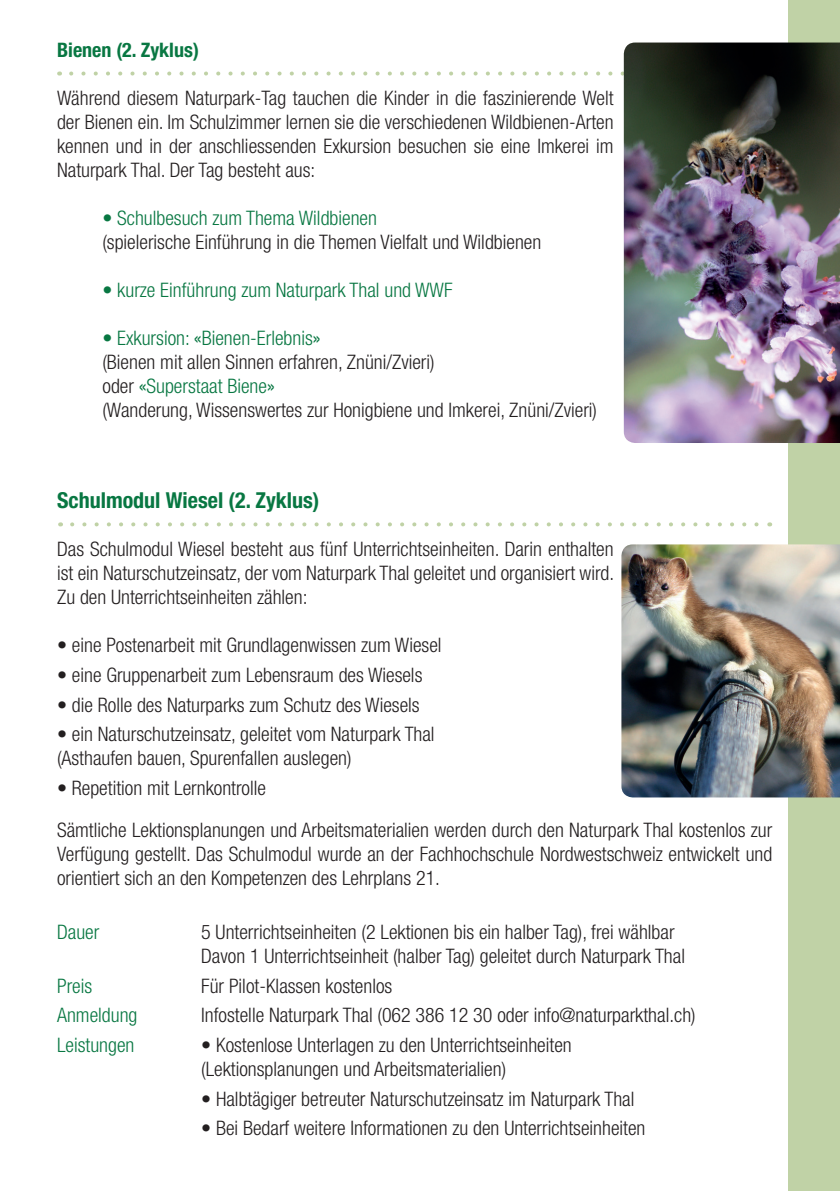
<style>
.page{position:relative;width:840px;height:1191px;background:#fff}
.page>*{position:absolute;margin:0;border:0;box-sizing:border-box;transform-origin:0 0}
.t1{font:700 condensed 22px "Helvetica Neue LT Std";color:#087742}
.t2{font:300 condensed 20px/24px "Helvetica Neue LT Std";color:#231f20}
.t3{font:300 condensed 20px "Helvetica Neue LT Std";color:#087742}
.t4{font:700 condensed 20px "Helvetica Neue LT Std";color:#087742}
.s1{font-weight:400;font-stretch:normal;color:#087742}
.s2{color:#087742}
.s3{font-weight:400;font-stretch:normal}
.s4{font-weight:400;color:#087742}
</style>
<div class="page">
<div style="left:788px;top:0;width:51px;height:1191px;background:#c0d2a6"></div>
<svg style="left:72px;top:522px;width:687px;height:4px"></svg>
<svg style="left:71px;top:72px;width:552px;height:4px"></svg>
<img style="left:623px;top:43px;width:216px;height:400px">
<img style="left:621px;top:544px;width:218px;height:253px">
<p class="t4" style="left:57px;top:38px;width:143px">Bienen (2. Zyklus)</p>
<p class="t2" style="left:57px;top:86px;width:557px;text-align:justify">Während diesem Naturpark-Tag tauchen die Kinder in die faszinierende Welt der Bienen ein. Im Schulzimmer lernen sie die verschiedenen Wildbienen-Arten kennen und in der anschliessenden Exkursion besuchen sie eine Imkerei im Naturpark Thal. Der Tag besteht aus:</p>
<p class="t2" style="left:102px;top:206px;width:440px"><span class="s1">•</span> <span class="s2">Schulbesuch zum Thema Wildbienen<br></span>(spielerische Einführung in die Themen Vielfalt und Wildbienen</p>
<p class="t3" style="left:102px;top:278px;width:351px"><span class="s3">•</span> kurze Einführung zum Naturpark Thal und WWF</p>
<p class="t2" style="left:102px;top:326px;width:495px"><span class="s1">•</span> <span class="s2">Exkursion:</span> <span class="s4">«</span><span class="s2">Bienen-Erlebnis</span><span class="s4">»<br></span>(Bienen mit allen Sinnen erfahren, Znüni/Zvieri)<br>oder <span class="s4">«</span><span class="s2">Superstaat Biene</span><span class="s4">»<br></span>(Wanderung, Wissenswertes zur Honigbiene und Imkerei, Znüni/Zvieri)</p>
<p class="t1" style="left:57px;top:487px;width:264px">Schulmodul Wiesel (2. Zyklus)</p>
<p class="t2" style="left:57px;top:537px;width:558px;text-align:justify">Das Schulmodul Wiesel besteht aus fünf Unterrichtseinheiten. Darin enthalten ist ein Naturschutzeinsatz, der vom Naturpark Thal geleitet und organisiert wird.<br>Zu den Unterrichtseinheiten zählen:</p>
<p class="t2" style="left:57px;top:633px;width:386px"><span class="s3">•</span> eine Postenarbeit mit Grundlagenwissen zum Wiesel</p>
<p class="t2" style="left:57px;top:663px;width:366px"><span class="s3">•</span> eine Gruppenarbeit zum Lebensraum des Wiesels</p>
<p class="t2" style="left:57px;top:692px;width:364px"><span class="s3">•</span> die Rolle des Naturparks zum Schutz des Wiesels</p>
<p class="t2" style="left:57px;top:722px;width:379px"><span class="s3">•</span> ein Naturschutzeinsatz, geleitet vom Naturpark Thal (Asthaufen bauen, Spurenfallen auslegen)</p>
<p class="t2" style="left:57px;top:776px;width:210px"><span class="s3">•</span> Repetition mit Lernkontrolle</p>
<p class="t2" style="left:57px;top:818px;width:716px;text-align:justify">Sämtliche Lektionsplanungen und Arbeitsmaterialien werden durch den Naturpark Thal kostenlos zur Verfügung gestellt. Das Schulmodul wurde an der Fachhochschule Nordwestschweiz entwickelt und orientiert sich an den Kompetenzen des Lehrplans 21.</p>
<p class="t3" style="left:57px;top:920px;width:44px">Dauer</p>
<p class="t2" style="left:201px;top:919px;width:485px">5 Unterrichtseinheiten (2 Lektionen bis ein halber Tag), frei wählbar<br>Davon 1 Unterrichtseinheit (halber Tag) geleitet durch Naturpark Thal</p>
<p class="t3" style="left:57px;top:974px;width:37px">Preis</p>
<p class="t2" style="left:201px;top:973px;width:192px">Für Pilot-Klassen kostenlos</p>
<p class="t3" style="left:57px;top:1003px;width:82px">Anmeldung</p>
<p class="t2" style="left:201px;top:1003px;width:495px">Infostelle Naturpark Thal (062 386 12 30 oder info@naturparkthal.ch)</p>
<p class="t3" style="left:57px;top:1033px;width:79px">Leistungen</p>
<p class="t2" style="left:201px;top:1032px;width:372px"><span class="s3">•</span> Kostenlose Unterlagen zu den Unterrichtseinheiten (Lektionsplanungen und Arbeitsmaterialien)</p>
<p class="t2" style="left:201px;top:1086px;width:434px"><span class="s3">•</span> Halbtägiger betreuter Naturschutzeinsatz im Naturpark Thal</p>
<p class="t2" style="left:201px;top:1116px;width:445px"><span class="s3">•</span> Bei Bedarf weitere Informationen zu den Unterrichtseinheiten</p>
</div>
